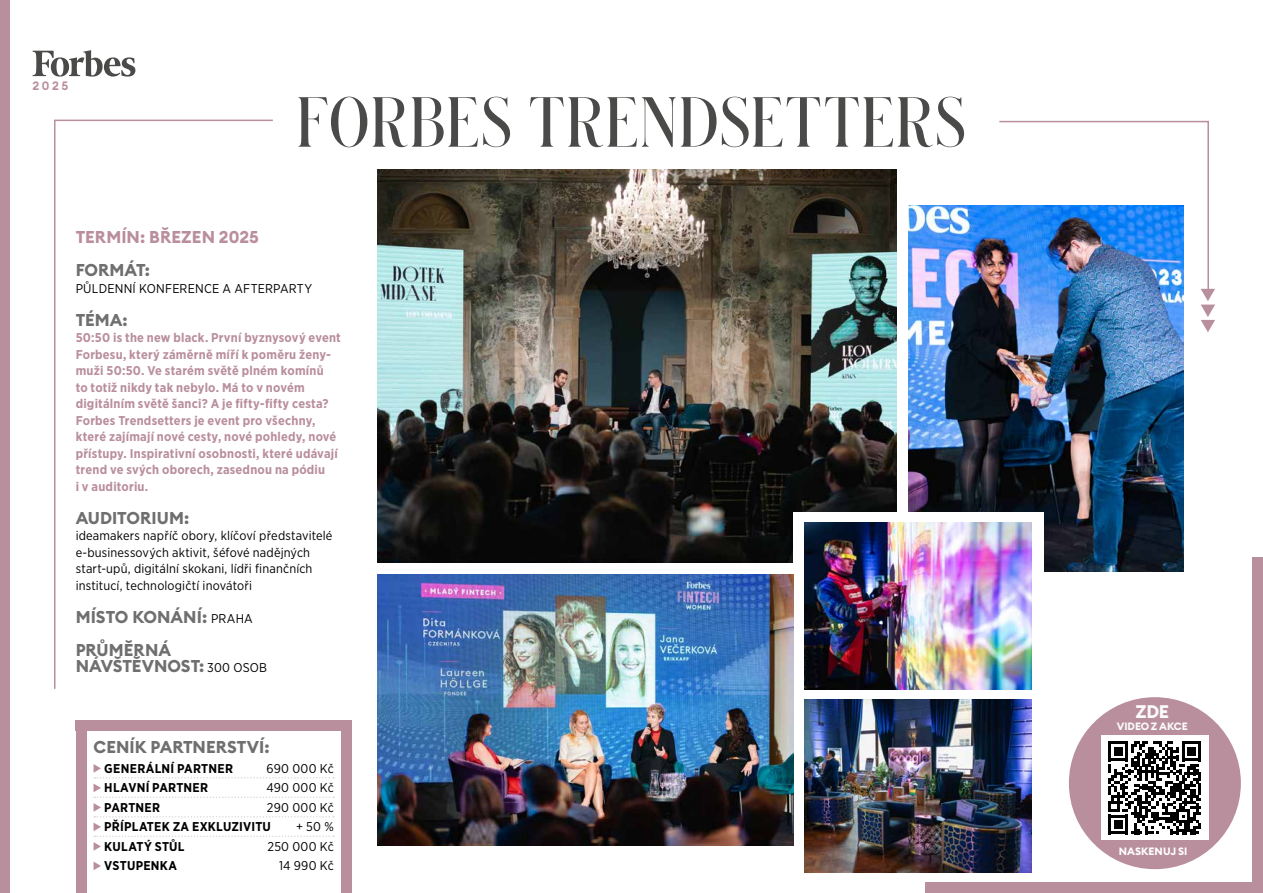
<style>
.page{position:relative;width:1263px;height:893px;background:#fff}
.page>*{position:absolute;margin:0;border:0;box-sizing:border-box;transform-origin:0 0}
.t1{font:600 66px "Schnyder Cond L";letter-spacing:.04em;color:#4a4a49}
.t2{font:700 18px "Euclid Circular B";color:#fbfbfb}
.t3{font:700 16.95px/33px "Euclid Circular B";color:#706f6f}
.t4{font:700 16.95px "Euclid Circular B";letter-spacing:.005em;color:#b98e9d}
.t5{font:700 12.75px/16.5px "Gotham Narrow";letter-spacing:.015em;color:#b98e9d}
.t6{font:12.75px/16.5px "Gotham Narrow";letter-spacing:.015em;color:#000}
.t7{font:700 12.75px "Gotham Narrow";letter-spacing:.02em;color:#000}
.t8{font:600 12px "Euclid Circular B";color:#b98e9d}
.t9{font:700 10.5px "Euclid Circular B";letter-spacing:-.01em;color:#fbfbfb}
.t10{font:700 10.5px "Euclid Circular B";color:#fff}
.s1{font-family:"Gotham Narrow";font-weight:400;font-size:12.75px;color:#000}
</style>
<div class="page">
<svg style="left:33px;top:50px;width:102px;height:27px"></svg>
<div style="left:1068px;top:696px;width:173px;height:174px;background:#b98e9d;border-radius:50%"></div>
<div style="left:1101px;top:736px;width:107px;height:104px;background:#fff"></div>
<div style="left:0;top:0;width:9px;height:893px;background:#b98e9d"></div>
<div style="left:1252px;top:557px;width:11px;height:336px;background:#b98e9d"></div>
<div style="left:926px;top:882px;width:337px;height:11px;background:#b98e9d"></div>
<div style="left:76px;top:725px;width:10px;height:168px;background:#b98e9d"></div>
<div style="left:76px;top:720px;width:276px;height:10px;background:#b98e9d"></div>
<div style="left:341px;top:722px;width:11px;height:171px;background:#b98e9d"></div>
<svg style="left:54px;top:119px;width:219px;height:570px"></svg>
<svg style="left:998px;top:120px;width:217px;height:212px"></svg>
<svg style="left:94px;top:764px;width:240px;height:14px"></svg>
<svg style="left:94px;top:784px;width:240px;height:33px"></svg>
<svg style="left:94px;top:823px;width:240px;height:28px"></svg>
<svg style="left:94px;top:862px;width:7px;height:8px"></svg>
<img style="left:377px;top:169px;width:520px;height:393px">
<img style="left:909px;top:206px;width:274px;height:366px">
<div style="left:793px;top:512px;width:250px;height:137px;background:#fff"></div>
<img style="left:377px;top:574px;width:416px;height:272px">
<svg style="left:1108px;top:741px;width:93px;height:93px"></svg>
<img style="left:804px;top:523px;width:227px;height:166px">
<img style="left:804px;top:699px;width:227px;height:173px">
<p class="t8" style="left:33px;top:78px;width:37px">2025</p>
<h1 class="t1" style="left:297px;top:78px;width:670px">FORBES TRENDSETTERS</h1>
<h3 class="t4" style="left:76px;top:226px;width:185px">TERMÍN: BŘEZEN 2025</h3>
<h3 class="t3" style="left:76px;top:254px;width:76px">FORMÁT:</h3>
<p class="t6" style="left:76px;top:280px;width:238px">PŮLDENNÍ KONFERENCE A AFTERPARTY</p>
<h3 class="t3" style="left:76px;top:303px;width:54px">TÉMA:</h3>
<p class="t5" style="left:76px;top:329px;width:267px">50:50 is the new black. První byznysový event Forbesu, který záměrně míří k poměru ženy&shy;muži 50:50. Ve starém světě plném komínů<br>to totiž nikdy tak nebylo. Má to v novém digitálním světě šanci? A je fifty-fifty cesta?<br>Forbes Trendsetters je event pro všechny, které zajímají nové cesty, nové pohledy, nové přístupy. Inspirativní osobnosti, které udávají trend ve svých oborech, zasednou na pódiu<br>i v auditoriu.</p>
<h3 class="t3" style="left:76px;top:501px;width:115px">AUDITORIUM:</h3>
<p class="t6" style="left:76px;top:527px;width:258px">ideamakers napříč obory, klíčoví představitelé e-businessových aktivit, šéfové nadějných start-upů, digitální skokani, lídři finančních institucí, technologičtí inovátoři</p>
<h3 class="t3" style="left:76px;top:600px;width:179px">MÍSTO KONÁNÍ: <span class="s1">PRAHA<br></span>PRŮMĚRNÁ</h3>
<h3 class="t3" style="left:76px;top:650px;width:193px">NÁVŠTĚVNOST: <span class="s1">300 OSOB</span></h3>
<h3 class="t3" style="left:94px;top:731px;width:178px">CENÍK PARTNERSTVÍ:</h3>
<p class="t7" style="left:104px;top:760px;width:130px">GENERÁLNÍ PARTNER</p>
<p class="t6" style="left:267px;top:760px;width:69px">690 000 Kč</p>
<p class="t7" style="left:104px;top:779px;width:105px">HLAVNÍ PARTNER</p>
<p class="t6" style="left:266px;top:779px;width:69px">490 000 Kč</p>
<p class="t7" style="left:104px;top:799px;width:57px">PARTNER</p>
<p class="t6" style="left:267px;top:799px;width:68px">290 000 Kč</p>
<p class="t7" style="left:104px;top:818px;width:168px">PŘÍPLATEK ZA EXKLUZIVITU</p>
<p class="t6" style="left:296px;top:818px;width:39px">+ 50 %</p>
<p class="t7" style="left:104px;top:838px;width:82px">KULATÝ STŮL</p>
<p class="t6" style="left:267px;top:838px;width:68px">250 000 Kč</p>
<p class="t7" style="left:104px;top:857px;width:74px">VSTUPENKA</p>
<p class="t6" style="left:279px;top:857px;width:56px">14 990 Kč</p>
<h2 class="t2" style="left:1136px;top:700px;width:35px">ZDE</h2>
<p class="t9" style="left:1117px;top:719px;width:72px">VIDEO Z AKCE</p>
<p class="t10" style="left:1119px;top:844px;width:70px">NASKENUJ SI</p>
</div>
